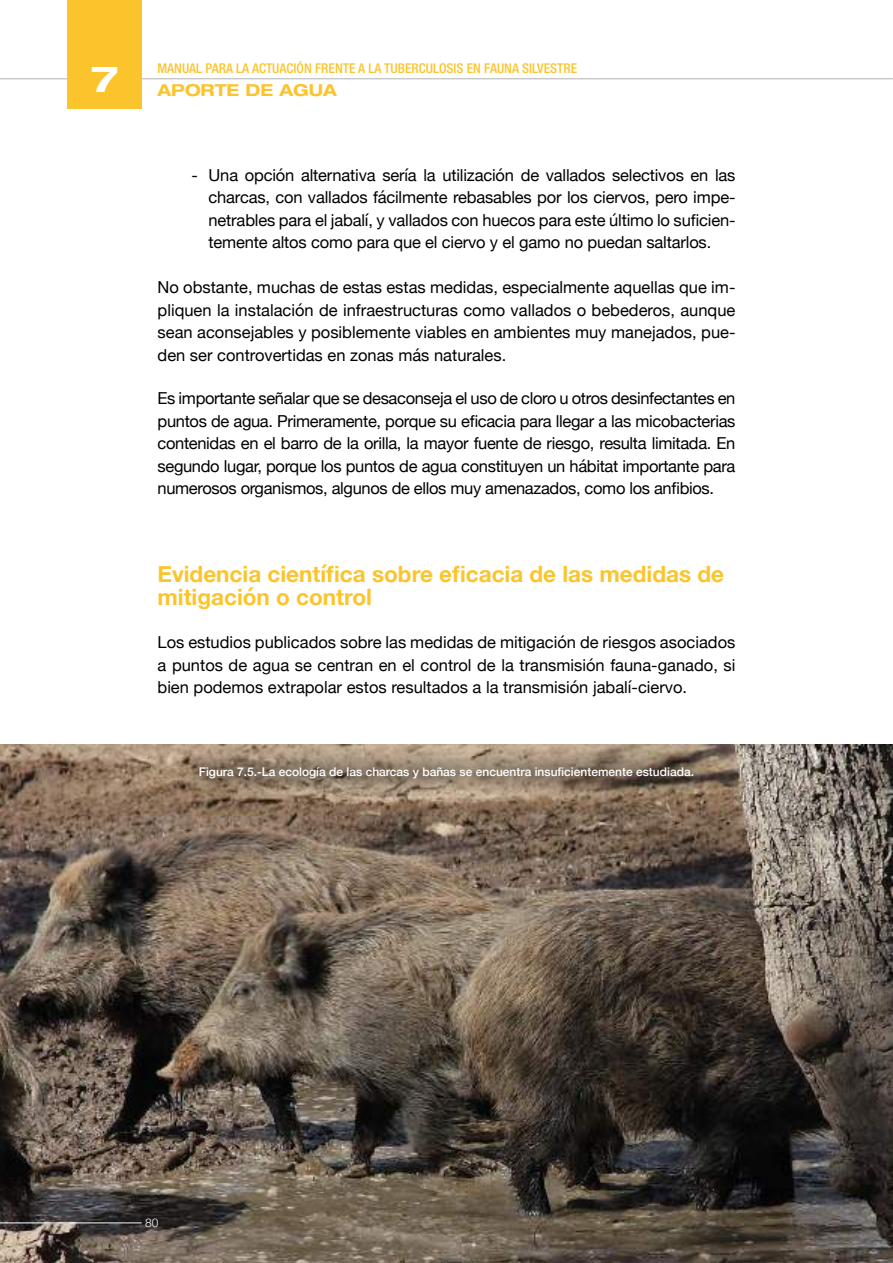
<style>
.page{position:relative;width:893px;height:1263px;background:#fff}
.page>*{position:absolute;margin:0;border:0;box-sizing:border-box;transform-origin:0 0}
.t1{font:700 expanded 36px "Helvetica Neue";color:#fff}
.t2{font:700 22.5px/22.5px "Helvetica Neue";color:#fcc42c}
.t3{font:16.5px/22.5px "Helvetica Neue";letter-spacing:-.01em;color:#000;text-align:justify}
.t4{font:700 expanded 16.5px "Helvetica Neue";color:#fcc42c}
.t5{font:500 condensed 13.5px "Helvetica Neue";color:#fcc42c}
.t6{font:500 12px "Helvetica Neue";color:#fff}
.t7{font:300 12px "Helvetica Neue";color:#fff}
</style>
<div class="page">
<hr style="left:0;top:78px;width:893px;height:1px;background:#b2b2b1">
<div style="left:68px;top:0;width:74px;height:109px;background:#fcc42c"></div>
<img style="left:0;top:744px;width:893px;height:519px">
<div style="left:177px;top:745px;width:538px;height:56px;background:#000;opacity:.5"></div>
<hr style="left:0;top:1222px;width:141px;height:1px;background:#fff">
<h1 class="t1" style="left:91px;top:56px;width:29px">7</h1>
<p class="t5" style="left:158px;top:60px;width:421px">MANUAL PARA LA ACTUACIÓN FRENTE A LA TUBERCULOSIS EN FAUNA SILVESTRE</p>
<p class="t4" style="left:158px;top:80px;width:181px">APORTE DE AGUA</p>
<p class="t3" style="left:209px;top:165px;width:528px;text-indent:-17px">- Una opción alternativa sería la utilización de vallados selectivos en las charcas, con vallados fácilmente rebasables por los ciervos, pero impe&shy;netrables para el jabalí, y vallados con huecos para este último lo suficien&shy;temente altos como para que el ciervo y el gamo no puedan saltarlos.</p>
<p class="t3" style="left:158px;top:277px;width:579px">No obstante, muchas de estas estas medidas, especialmente aquellas que im&shy;pliquen la instalación de infraestructuras como vallados o bebederos, aunque sean aconsejables y posiblemente viables en ambientes muy manejados, pue&shy;den ser controvertidas en zonas más naturales.</p>
<p class="t3" style="left:158px;top:388px;width:579px">Es importante señalar que se desaconseja el uso de cloro u otros desinfectantes en puntos de agua. Primeramente, porque su eficacia para llegar a las micobacterias contenidas en el barro de la orilla, la mayor fuente de riesgo, resulta limitada. En segundo lugar, porque los puntos de agua constituyen un hábitat importante para numerosos organismos, algunos de ellos muy amenazados, como los anfibios.</p>
<h2 class="t2" style="left:158px;top:563px;width:568px">Evidencia científica sobre eficacia de las medidas de mitigación o control</h2>
<p class="t3" style="left:158px;top:632px;width:579px">Los estudios publicados sobre las medidas de mitigación de riesgos asociados a puntos de agua se centran en el control de la transmisión fauna-ganado, si bien podemos extrapolar estos resultados a la transmisión jabalí-ciervo.</p>
<p class="t6" style="left:199px;top:762px;width:497px">Figura 7.5.-La ecología de las charcas y bañas se encuentra insuficientemente estudiada.</p>
<p class="t7" style="left:145px;top:1213px;width:15px">80</p>
</div>
